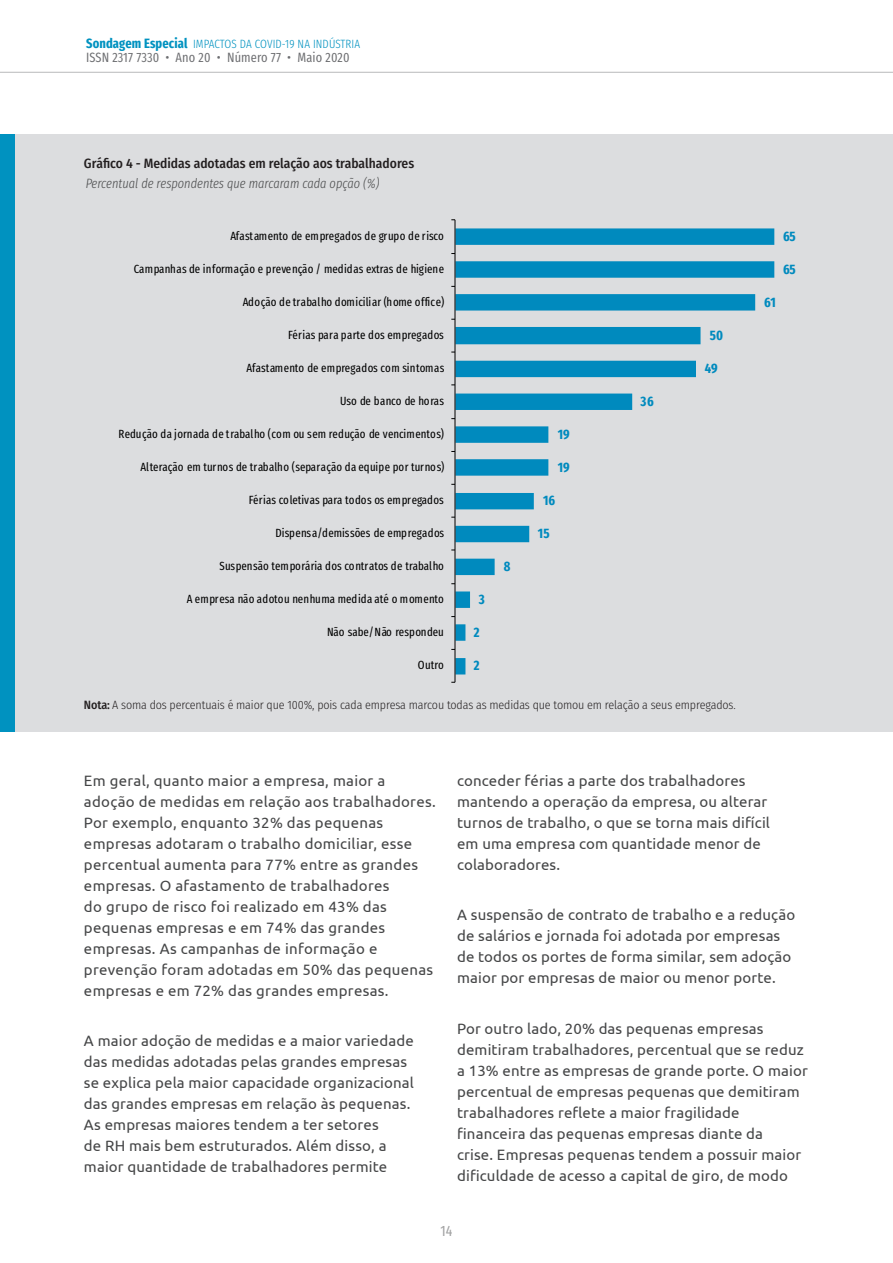
<style>
.page{position:relative;width:893px;height:1263px;background:#fff}
.page>*{position:absolute;margin:0;border:0;box-sizing:border-box;transform-origin:0 0}
.texto_corrido{font:15px/21px "Ubuntu";letter-spacing:.01em;color:#454647}
.t1{font:15px "Fira Sans Compressed";color:#454647}
.t2{font:700 13.65px "Fira Sans Compressed";letter-spacing:.01em;color:#008abe}
.t3{font:500 13.5px "Fira Sans Condensed";color:#231f20}
.t4{font:italic 300 13.5px "Fira Sans Compressed";color:#4b4c4d}
.t5{font:13.5px "Fira Sans Compressed";letter-spacing:.01em;color:#6c6d70}
.Grafico_legenda{font:300 12px "Fira Sans Condensed";letter-spacing:-.01em;color:#231f20}
.t6{font:300 12px "Fira Sans Compressed";letter-spacing:.01em;color:#0092c0}
.t7{font:11.85px "Fira Sans Compressed";letter-spacing:.01em;color:#000}
.t8{font:11.85px "Fira Sans Compressed";letter-spacing:-.01em;color:#000}
.s1{font-weight:700;font-size:13.5px}
.s2{font-weight:500}
</style>
<div class="page">
<hr style="left:0;top:72px;width:893px;height:1px;background:#808285">
<div style="left:0;top:134px;width:893px;height:597px;background:#dcdddf"></div>
<div style="left:0;top:134px;width:15px;height:597px;background:#0092c0"></div>
<svg style="left:456px;top:228px;width:318px;height:446px"></svg>
<hr style="left:455px;top:220px;width:1px;height:462px;background:#000">
<p class="t6" style="left:86px;top:35px;width:276px"><span class="s1">Sondagem Especial</span> IMPACTOS DA COVID-19 NA INDÚSTRIA</p>
<p class="t5" style="left:86px;top:48px;width:265px">ISSN 2317 7330 • Ano 20 • Número 77 • Maio 2020</p>
<p class="t3" style="left:84px;top:153px;width:332px">Gráfico 4 - Medidas adotadas em relação aos trabalhadores</p>
<p class="t4" style="left:86px;top:173px;width:295px">Percentual de respondentes que marcaram cada opção (%)</p>
<p class="t7" style="left:230px;top:226px;width:215px">Afastamento de empregados de grupo de risco</p>
<p class="t7" style="left:134px;top:260px;width:312px">Campanhas de informação e prevenção / medidas extras de higiene</p>
<p class="t7" style="left:243px;top:293px;width:203px">Adoção de trabalho domiciliar (home office)</p>
<p class="t7" style="left:288px;top:326px;width:157px">Férias para parte dos empregados</p>
<p class="t7" style="left:247px;top:359px;width:199px">Afastamento de empregados com sintomas</p>
<p class="t7" style="left:340px;top:392px;width:105px">Uso de banco de horas</p>
<p class="t7" style="left:118px;top:425px;width:327px">Redução da jornada de trabalho (com ou sem redução de vencimentos)</p>
<p class="t7" style="left:141px;top:458px;width:305px">Alteração em turnos de trabalho (separação da equipe por turnos)</p>
<p class="t7" style="left:249px;top:491px;width:197px">Férias coletivas para todos os empregados</p>
<p class="t7" style="left:276px;top:524px;width:170px">Dispensa/demissões de empregados</p>
<p class="t7" style="left:220px;top:557px;width:226px">Suspensão temporária dos contratos de trabalho</p>
<p class="t7" style="left:187px;top:590px;width:259px">A empresa não adotou nenhuma medida até o momento</p>
<p class="t8" style="left:327px;top:623px;width:118px">Não sabe/Não respondeu</p>
<p class="t7" style="left:418px;top:656px;width:27px">Outro</p>
<p class="t2" style="left:479px;top:588px;width:7px">3</p>
<p class="t2" style="left:474px;top:621px;width:7px">2</p>
<p class="t2" style="left:474px;top:654px;width:7px">2</p>
<p class="t2" style="left:504px;top:555px;width:8px">8</p>
<p class="t2" style="left:558px;top:423px;width:14px">19</p>
<p class="t2" style="left:558px;top:456px;width:14px">19</p>
<p class="t2" style="left:543px;top:489px;width:14px">16</p>
<p class="t2" style="left:538px;top:522px;width:13px">15</p>
<p class="t2" style="left:641px;top:390px;width:15px">36</p>
<p class="t2" style="left:710px;top:324px;width:15px">50</p>
<p class="t2" style="left:705px;top:357px;width:14px">49</p>
<p class="Grafico_legenda" style="left:84px;top:697px;width:653px"><span class="s2">Nota:</span> A soma dos percentuais é maior que 100%, pois cada empresa marcou todas as medidas que tomou em relação a seus empregados.</p>
<p class="t2" style="left:783px;top:225px;width:14px">65</p>
<p class="t2" style="left:783px;top:258px;width:14px">65</p>
<p class="t2" style="left:764px;top:291px;width:13px">61</p>
<p class="texto_corrido" style="left:84px;top:769px;width:353px">Em geral, quanto maior a empresa, maior a adoção de medidas em relação aos trabalhadores.<br>Por exemplo, enquanto 32% das pequenas empresas adotaram o trabalho domiciliar, esse percentual aumenta para 77% entre as grandes empresas. O afastamento de trabalhadores<br>do grupo de risco foi realizado em 43% das pequenas empresas e em 74% das grandes empresas. As campanhas de informação e prevenção foram adotadas em 50% das pequenas empresas e em 72% das grandes empresas.</p>
<p class="texto_corrido" style="left:84px;top:1030px;width:331px">A maior adoção de medidas e a maior variedade das medidas adotadas pelas grandes empresas se explica pela maior capacidade organizacional das grandes empresas em relação às pequenas.<br>As empresas maiores tendem a ter setores<br>de RH mais bem estruturados. Além disso, a maior quantidade de trabalhadores permite</p>
<p class="texto_corrido" style="left:457px;top:769px;width:314px">conceder férias a parte dos trabalhadores mantendo a operação da empresa, ou alterar turnos de trabalho, o que se torna mais difícil em uma empresa com quantidade menor de colaboradores.</p>
<p class="texto_corrido" style="left:457px;top:904px;width:340px">A suspensão de contrato de trabalho e a redução de salários e jornada foi adotada por empresas de todos os portes de forma similar, sem adoção maior por empresas de maior ou menor porte.</p>
<p class="texto_corrido" style="left:457px;top:1017px;width:352px">Por outro lado, 20% das pequenas empresas demitiram trabalhadores, percentual que se reduz a 13% entre as empresas de grande porte. O maior percentual de empresas pequenas que demitiram trabalhadores reflete a maior fragilidade financeira das pequenas empresas diante da<br>crise. Empresas pequenas tendem a possuir maior dificuldade de acesso a capital de giro, de modo</p>
<p class="t1" style="left:440px;top:1219px;width:14px">14</p>
</div>
